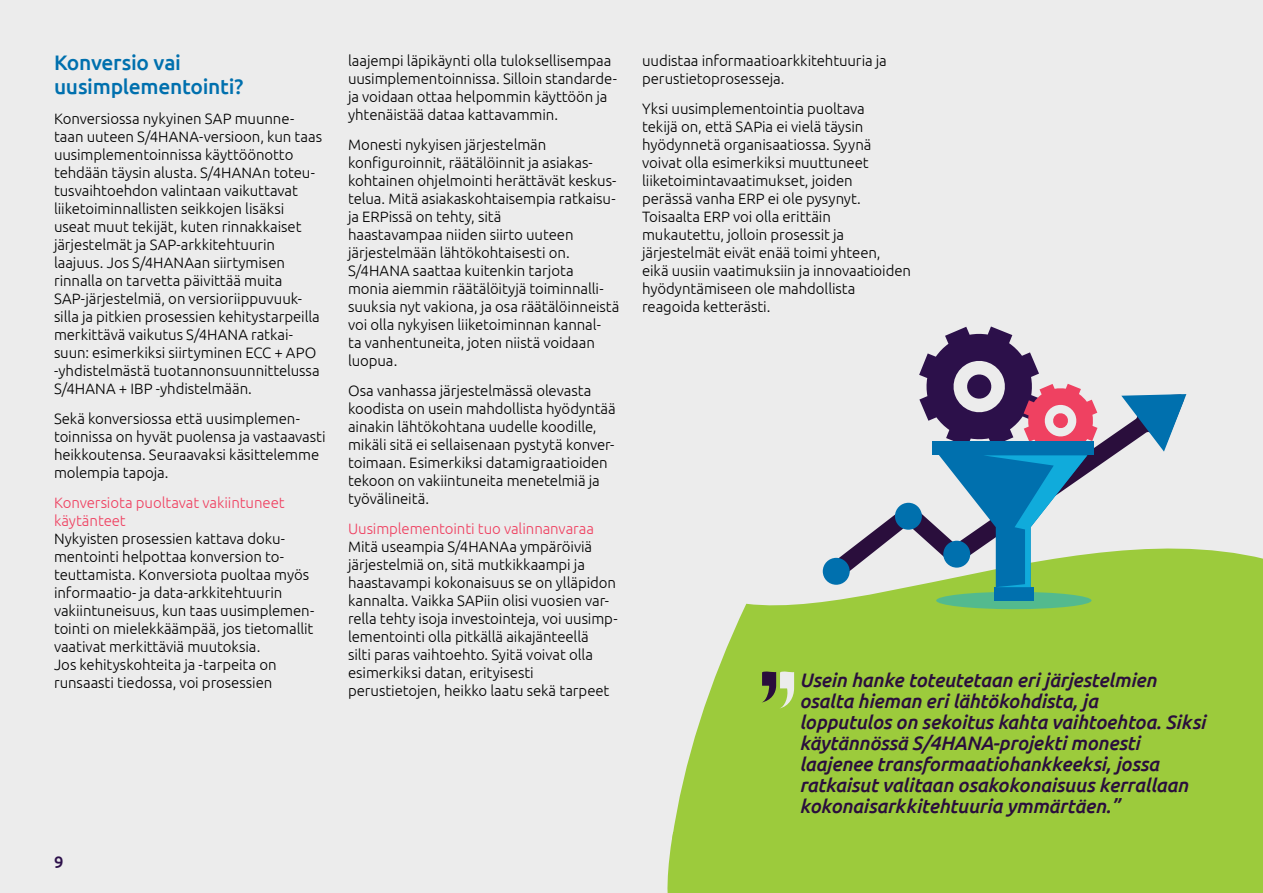
<style>
.page{position:relative;width:1263px;height:893px;background:#ececec}
.page>*{position:absolute;margin:0;border:0;box-sizing:border-box;transform-origin:0 0}
.t1{font:500 21px/24px "Ubuntu";letter-spacing:-.015em;color:#0070ae}
.t2{font:italic 500 19.5px/21px "Ubuntu";letter-spacing:-.01em;color:#2a0e3c}
.t3{font:500 16.5px "Ubuntu";color:#2c104a}
.t4{font:300 15px/18px "Ubuntu";letter-spacing:-.005em;color:#000}
.t5{font:300 15px/18px "Ubuntu";letter-spacing:-.005em;color:#ef4161}
</style>
<div class="page">
<svg style="left:672px;top:449px;width:591px;height:444px;background:#acd160"></svg>
<div style="left:936px;top:592px;width:155px;height:17px;background:#53ba8e;border-radius:50%"></div>
<div style="left:665px;top:832px;width:195px;height:61px;background:#9ccb3c"></div>
<svg style="left:830px;top:394px;width:355px;height:184px;background:#dadcd2"></svg>
<div style="left:994px;top:587px;width:40px;height:14px;background:#0070ae"></div>
<svg style="left:919px;top:326px;width:178px;height:267px;background:#8596a7"></svg>
<div style="left:823px;top:558px;width:27px;height:27px;background:#0070ae;border-radius:50%"></div>
<div style="left:895px;top:503px;width:27px;height:27px;background:#0070ad;border-radius:50%"></div>
<div style="left:943px;top:541px;width:27px;height:27px;background:#0070ae;border-radius:50%"></div>
<svg style="left:1121px;top:394px;width:65px;height:58px;background:#5f93b7"></svg>
<svg style="left:761px;top:671px;width:33px;height:38px"></svg>
<h1 class="t1" style="left:54px;top:50px;width:191px">Konversio vai uusimplementointi?</h1>
<p class="t4" style="left:54px;top:110px;width:270px">Konversiossa nykyinen SAP muunne&shy;taan uuteen S/4HANA-versioon, kun taas uusimplementoinnissa käyttöönotto tehdään täysin alusta. S/4HANAn toteu&shy;tusvaihtoehdon valintaan vaikuttavat liiketoiminnallisten seikkojen lisäksi useat muut tekijät, kuten rinnakkaiset järjestelmät ja SAP-arkkitehtuurin laajuus. Jos S/4HANAan siirtymisen rinnalla on tarvetta päivittää muita SAP-järjestelmiä, on versioriippuvuuk&shy;silla ja pitkien prosessien kehitystarpeilla merkittävä vaikutus S/4HANA ratkai&shy;suun: esimerkiksi siirtyminen ECC + APO -yhdistelmästä tuotannonsuunnittelussa S/4HANA + IBP -yhdistelmään.</p>
<p class="t4" style="left:54px;top:410px;width:273px">Sekä konversiossa että uusimplemen&shy;toinnissa on hyvät puolensa ja vastaavasti heikkoutensa. Seuraavaksi käsittelemme molempia tapoja.</p>
<p class="t5" style="left:54px;top:494px;width:232px">Konversiota puoltavat vakiintuneet käytänteet</p>
<p class="t4" style="left:54px;top:530px;width:262px">Nykyisten prosessien kattava doku&shy;mentointi helpottaa konversion to&shy;teuttamista. Konversiota puoltaa myös informaatio- ja data-arkkitehtuurin vakiintuneisuus, kun taas uusimplemen&shy;tointi on mielekkäämpää, jos tietomallit vaativat merkittäviä muutoksia.<br>Jos kehityskohteita ja -tarpeita on runsaasti tiedossa, voi prosessien</p>
<p class="t4" style="left:348px;top:51px;width:270px">laajempi läpikäynti olla tuloksellisempaa uusimplementoinnissa. Silloin standarde&shy;ja voidaan ottaa helpommin käyttöön ja yhtenäistää dataa kattavammin.</p>
<p class="t4" style="left:348px;top:135px;width:273px">Monesti nykyisen järjestelmän konfiguroinnit, räätälöinnit ja asiakas&shy;kohtainen ohjelmointi herättävät keskus&shy;telua. Mitä asiakaskohtaisempia ratkaisu&shy;ja ERPissä on tehty, sitä<br>haastavampaa niiden siirto uuteen järjestelmään lähtökohtaisesti on.<br>S/4HANA saattaa kuitenkin tarjota<br>monia aiemmin räätälöityjä toiminnalli&shy;suuksia nyt vakiona, ja osa räätälöinneistä voi olla nykyisen liiketoiminnan kannal-<br>ta vanhentuneita, joten niistä voidaan luopua.</p>
<p class="t4" style="left:348px;top:381px;width:269px">Osa vanhassa järjestelmässä olevasta koodista on usein mahdollista hyödyntää ainakin lähtökohtana uudelle koodille, mikäli sitä ei sellaisenaan pystytä konver&shy;toimaan. Esimerkiksi datamigraatioiden tekoon on vakiintuneita menetelmiä ja työvälineitä.</p>
<p class="t5" style="left:348px;top:519px;width:247px">Uusimplementointi tuo valinnanvaraa</p>
<p class="t4" style="left:348px;top:537px;width:271px">Mitä useampia S/4HANAa ympäröiviä järjestelmiä on, sitä mutkikkaampi ja haastavampi kokonaisuus se on ylläpidon kannalta. Vaikka SAPiin olisi vuosien var&shy;rella tehty isoja investointeja, voi uusimp&shy;lementointi olla pitkällä aikajänteellä<br>silti paras vaihtoehto. Syitä voivat olla esimerkiksi datan, erityisesti perustietojen, heikko laatu sekä tarpeet</p>
<p class="t3" style="left:54px;top:851px;width:11px">9</p>
<p class="t4" style="left:642px;top:51px;width:246px">uudistaa informaatioarkkitehtuuria ja perustietoprosesseja.</p>
<p class="t4" style="left:642px;top:99px;width:270px">Yksi uusimplementointia puoltava<br>tekijä on, että SAPia ei vielä täysin hyödynnetä organisaatiossa. Syynä voivat olla esimerkiksi muuttuneet liiketoimintavaatimukset, joiden<br>perässä vanha ERP ei ole pysynyt.<br>Toisaalta ERP voi olla erittäin mukautettu, jolloin prosessit ja järjestelmät eivät enää toimi yhteen,<br>eikä uusiin vaatimuksiin ja innovaatioiden hyödyntämiseen ole mahdollista reagoida ketterästi.</p>
<p class="t2" style="left:799px;top:669px;width:407px">Usein hanke toteutetaan eri järjestelmien osalta hieman eri lähtökohdista, ja<br>lopputulos on sekoitus kahta vaihtoehtoa. Siksi käytännössä S/4HANA-projekti monesti laajenee transformaatiohankkeeksi, jossa ratkaisut valitaan osakokonaisuus kerrallaan kokonaisarkkitehtuuria ymmärtäen.”</p>
</div>
